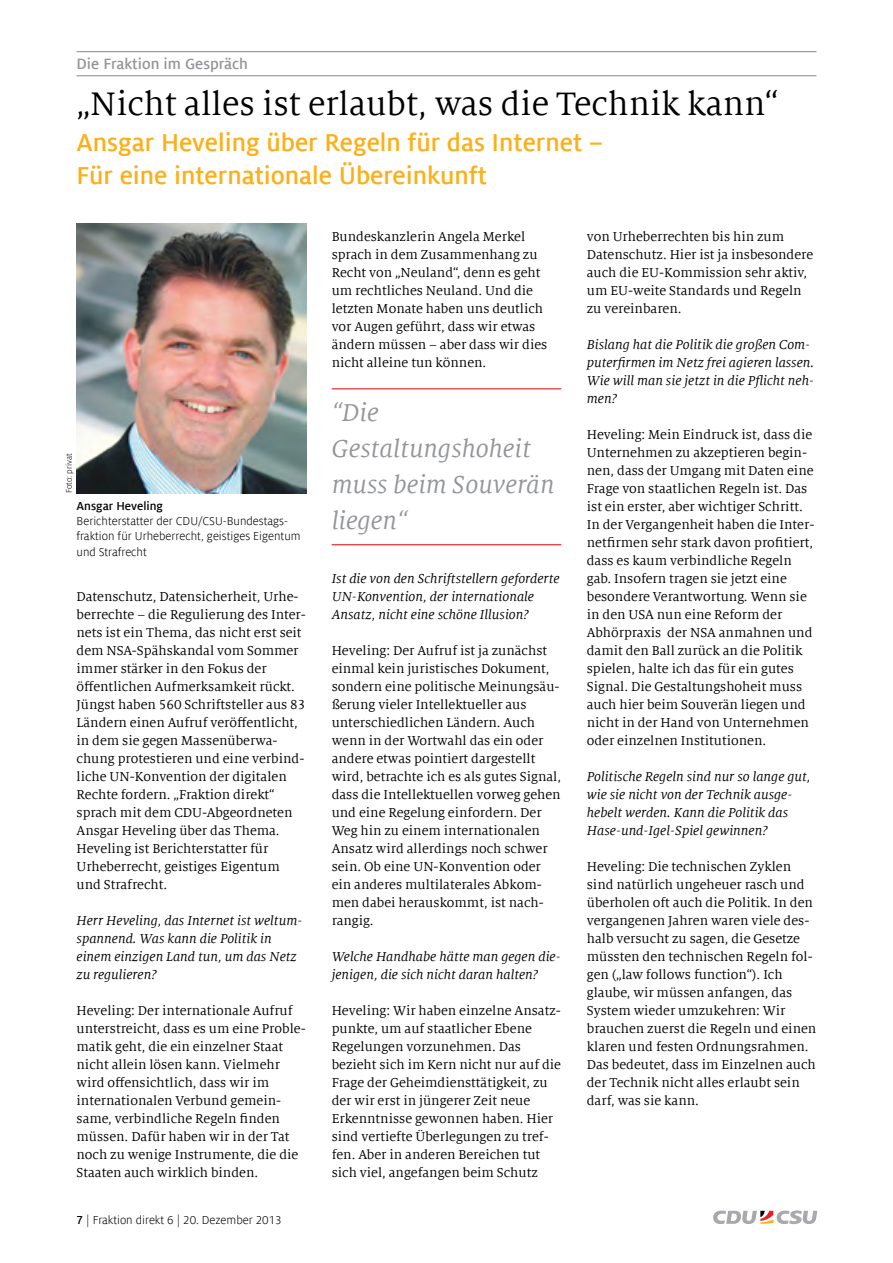
<style>
.page{position:relative;width:893px;height:1263px;background:#fff}
.page>*{position:absolute;margin:0;border:0;box-sizing:border-box;transform-origin:0 0}
.t1{font:36px "Milo Serif Offc";color:#000}
.t2{font:700 27px/33px "Milo Sans Offc";color:#fcaf17}
.t3{font:italic 27px/36px "Milo Serif Offc";color:#939598}
.t4{font:700 16.5px "Milo Sans Offc";color:#939598}
.t5{font:14.25px/18px "Milo Serif Offc";color:#000}
.t6{font:italic 14.25px/18px "Milo Serif Offc";color:#000}
.t7{font:12.75px/15.3px "Milo Sans Offc";color:#000}
.t8{font:700 12.75px "Milo Sans Offc";color:#000}
.t9{font:9px "Milo Sans Offc";color:#000}
.s1{font-weight:700}
</style>
<div class="page">
<svg style="left:713px;top:1210px;width:104px;height:14px"></svg>
<hr style="left:77px;top:51px;width:739px;height:1px;background:#939598">
<hr style="left:77px;top:75px;width:739px;height:1px;background:#939598">
<hr style="left:332px;top:388px;width:229px;height:1px;background:#ed1d24">
<hr style="left:332px;top:544px;width:229px;height:1px;background:#ed1d24">
<img style="left:77px;top:223px;width:229px;height:270px">
<p class="t4" style="left:77px;top:55px;width:173px">Die Fraktion im Gespräch</p>
<h1 class="t1" style="left:77px;top:85px;width:704px">„Nicht alles ist erlaubt, was die Technik kann“</h1>
<h2 class="t2" style="left:77px;top:126px;width:528px">Ansgar Heveling über Regeln für das Internet –<br>Für eine internationale Übereinkunft</h2>
<p class="t9" style="left:64px;top:493px;width:41px;rotate:-90deg">Foto: privat</p>
<p class="t8" style="left:77px;top:499px;width:88px">Ansgar Heveling</p>
<p class="t7" style="left:77px;top:513px;width:226px">Berichterstatter der CDU/CSU-Bundestags&shy;fraktion für Urheberrecht, geistiges Eigentum und Strafrecht</p>
<p class="t5" style="left:77px;top:588px;width:231px">Datenschutz, Datensicherheit, Urhe&shy;berrechte – die Regulierung des Inter&shy;nets ist ein Thema, das nicht erst seit dem NSA-Spähskandal vom Sommer immer stärker in den Fokus der öffentlichen Aufmerksamkeit rückt.<br>Jüngst haben 560 Schriftsteller aus 83<br>Ländern einen Aufruf veröffentlicht, in dem sie gegen Massenüberwa&shy;chung protestieren und eine verbind&shy;liche UN-Konvention der digitalen Rechte fordern. „Fraktion direkt“ sprach mit dem CDU-Abgeordneten Ansgar Heveling über das Thema.<br>Heveling ist Berichterstatter für Urheberrecht, geistiges Eigentum und Strafrecht.</p>
<p class="t6" style="left:77px;top:912px;width:227px">Herr Heveling, das Internet ist weltum&shy;spannend. Was kann die Politik in einem einzigen Land tun, um das Netz zu regulieren?</p>
<p class="t5" style="left:77px;top:1002px;width:231px">Heveling: Der internationale Aufruf unterstreicht, dass es um eine Proble&shy;matik geht, die ein einzelner Staat nicht allein lösen kann. Vielmehr wird offensichtlich, dass wir im internationalen Verbund gemein&shy;same, verbindliche Regeln finden müssen. Dafür haben wir in der Tat noch zu wenige Instrumente, die die Staaten auch wirklich binden.</p>
<p class="t7" style="left:77px;top:1212px;width:207px"><span class="s1">7</span> | Fraktion direkt 6 | 20. Dezember 2013</p>
<p class="t5" style="left:332px;top:228px;width:217px">Bundeskanzlerin Angela Merkel sprach in dem Zusammenhang zu<br>Recht von „Neuland“, denn es geht um rechtliches Neuland. Und die letzten Monate haben uns deutlich vor Augen geführt, dass wir etwas ändern müssen – aber dass wir dies nicht alleine tun können.</p>
<h2 class="t3" style="left:332px;top:395px;width:224px">“Die<br>Gestaltungshoheit muss beim Souverän liegen“</h2>
<p class="t6" style="left:332px;top:570px;width:229px">Ist die von den Schriftstellern geforderte<br>UN-Konvention, der internationale<br>Ansatz, nicht eine schöne Illusion?</p>
<p class="t5" style="left:332px;top:642px;width:231px">Heveling: Der Aufruf ist ja zunächst einmal kein juristisches Dokument, sondern eine politische Meinungsäu&shy;ßerung vieler Intellektueller aus unterschiedlichen Ländern. Auch wenn in der Wortwahl das ein oder andere etwas pointiert dargestellt wird, betrachte ich es als gutes Signal, dass die Intellektuellen vorweg gehen und eine Regelung einfordern. Der Weg hin zu einem internationalen Ansatz wird allerdings noch schwer sein. Ob eine UN-Konvention oder ein anderes multilaterales Abkom&shy;men dabei herauskommt, ist nach&shy;rangig.</p>
<p class="t6" style="left:332px;top:948px;width:231px">Welche Handhabe hätte man gegen die&shy;jenigen, die sich nicht daran halten?</p>
<p class="t5" style="left:332px;top:1002px;width:231px">Heveling: Wir haben einzelne Ansatz&shy;punkte, um auf staatlicher Ebene Regelungen vorzunehmen. Das bezieht sich im Kern nicht nur auf die Frage der Geheimdiensttätigkeit, zu der wir erst in jüngerer Zeit neue Erkenntnisse gewonnen haben. Hier sind vertiefte Überlegungen zu tref&shy;fen. Aber in anderen Bereichen tut sich viel, angefangen beim Schutz</p>
<p class="t5" style="left:587px;top:228px;width:228px">von Urheberrechten bis hin zum<br>Datenschutz. Hier ist ja insbesondere auch die EU-Kommission sehr aktiv, um EU-weite Standards und Regeln zu vereinbaren.</p>
<p class="t6" style="left:587px;top:336px;width:229px">Bislang hat die Politik die großen Com&shy;puterfirmen im Netz frei agieren lassen.<br>Wie will man sie jetzt in die Pflicht neh&shy;men?</p>
<p class="t5" style="left:587px;top:426px;width:229px">Heveling: Mein Eindruck ist, dass die Unternehmen zu akzeptieren begin&shy;nen, dass der Umgang mit Daten eine Frage von staatlichen Regeln ist. Das ist ein erster, aber wichtiger Schritt.<br>In der Vergangenheit haben die Inter&shy;netfirmen sehr stark davon profitiert, dass es kaum verbindliche Regeln gab. Insofern tragen sie jetzt eine besondere Verantwortung. Wenn sie in den USA nun eine Reform der Abhörpraxis der NSA anmahnen und damit den Ball zurück an die Politik spielen, halte ich das für ein gutes Signal. Die Gestaltungshoheit muss auch hier beim Souverän liegen und nicht in der Hand von Unternehmen oder einzelnen Institutionen.</p>
<p class="t6" style="left:587px;top:768px;width:225px">Politische Regeln sind nur so lange gut, wie sie nicht von der Technik ausge&shy;hebelt werden. Kann die Politik das Hase-und-Igel-Spiel gewinnen?</p>
<p class="t5" style="left:587px;top:858px;width:231px">Heveling: Die technischen Zyklen sind natürlich ungeheuer rasch und überholen oft auch die Politik. In den vergangenen Jahren waren viele des&shy;halb versucht zu sagen, die Gesetze müssten den technischen Regeln fol&shy;gen („law follows function“). Ich glaube, wir müssen anfangen, das System wieder umzukehren: Wir brauchen zuerst die Regeln und einen klaren und festen Ordnungsrahmen.<br>Das bedeutet, dass im Einzelnen auch der Technik nicht alles erlaubt sein darf, was sie kann.</p>
</div>
